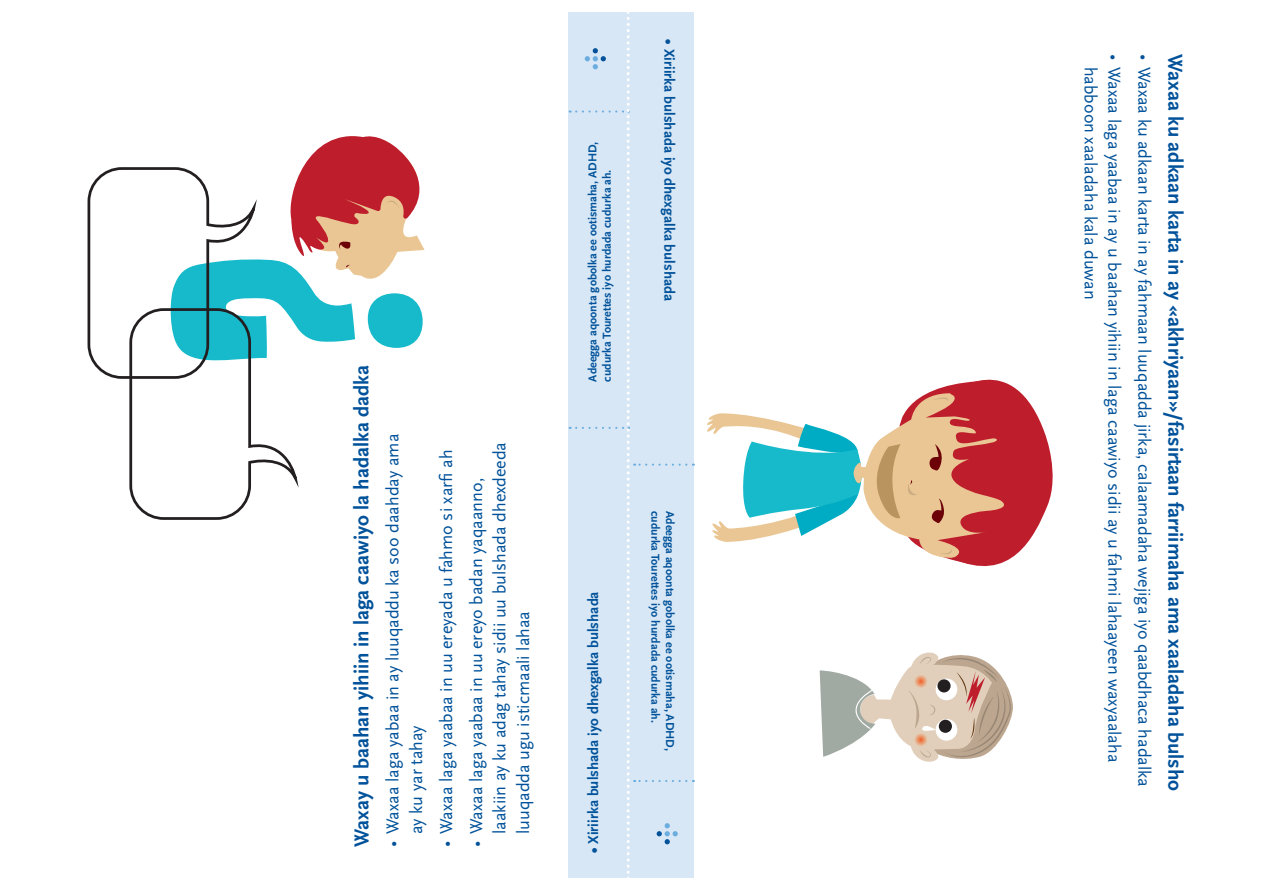
<style>
.page{position:relative;width:1263px;height:893px;background:#fff}
.page>*{position:absolute;margin:0;border:0;box-sizing:border-box;transform-origin:0 0}
.t1{font:700 21px "Scala Sans OT";color:#01529a}
.t2{font:18px/23.5px "Scala Sans OT";color:#01529a}
.t3{font:700 15px "Scala Sans OT";color:#01529a}
.t4{font:700 12px/14.4px "Scala Sans OT";color:#01529a}
</style>
<div class="page">
<div style="left:568px;top:13px;width:64px;height:865px;background:#d7e7f5"></div>
<div style="left:630px;top:13px;width:64px;height:865px;background:#d7e7f5"></div>
<svg style="left:570px;top:12px;width:116px;height:866px"></svg>
<svg style="left:820px;top:652px;width:193px;height:110px"></svg>
<svg style="left:707px;top:379px;width:346px;height:188px"></svg>
<svg style="left:87px;top:136px;width:338px;height:384px"></svg>
<p class="t1" style="left:350px;top:847px;width:483px;rotate:-90deg">Waxay u baahan yihiin in laga caawiyo la hadalka dadka</p>
<p class="t2" style="left:381px;top:834px;width:402px;text-indent:-13px;rotate:-90deg">• Waxaa laga yabaa in ay luuqaddu ka soo daahday ama ay ku yar tahay</p>
<p class="t2" style="left:435px;top:847px;width:399px;rotate:-90deg">• Waxaa laga yaabaa in uu ereyada u fahmo si xarfi ah</p>
<p class="t2" style="left:465px;top:834px;width:394px;text-indent:-13px;rotate:-90deg">• Waxaa laga yaabaa in uu ereyo badan yaqaanno, laakiin ay ku adag tahay sidii uu bulshada dhexdeeda luuqadda ugu isticmaali lahaa</p>
<p class="t4" style="left:586px;top:381px;width:241px;rotate:-90deg">Adeegga aqoonta gobolka ee ootismaha, ADHD, cudurka Tourettes iyo hurdada cudurka ah.</p>
<p class="t3" style="left:678px;top:39px;width:263px;rotate:90deg">• Xiriirka bulshada iyo dhexgalka bulshada</p>
<p class="t3" style="left:585px;top:853px;width:263px;rotate:-90deg">• Xiriirka bulshada iyo dhexgalka bulshada</p>
<p class="t4" style="left:662px;top:511px;width:214px;rotate:90deg">cudurka Tourettes iyo hurdada cudurka ah.</p>
<p class="t4" style="left:677px;top:511px;width:241px;rotate:90deg">Adeegga aqoonta gobolka ee ootismaha, ADHD,</p>
<p class="t2" style="left:1125px;top:67px;width:697px;text-indent:-13px;rotate:90deg">• Waxaa laga yaabaa in ay u baahan yihiin in laga caawiyo sidii ay u fahmi lahaayeen waxyaalaha habboon xaaladaha kala duwan</p>
<p class="t2" style="left:1155px;top:54px;width:734px;rotate:90deg">• Waxaa ku adkaan karta in ay fahmaan luuqadda jirka, calaamadaha wejiga iyo qaabdhaca hadalka</p>
<p class="t1" style="left:1187px;top:54px;width:738px;rotate:90deg">Waxaa ku adkaan karta in ay «akhriyaan»/fasirtaan farriimaha ama xaaladaha bulsho</p>
</div>
